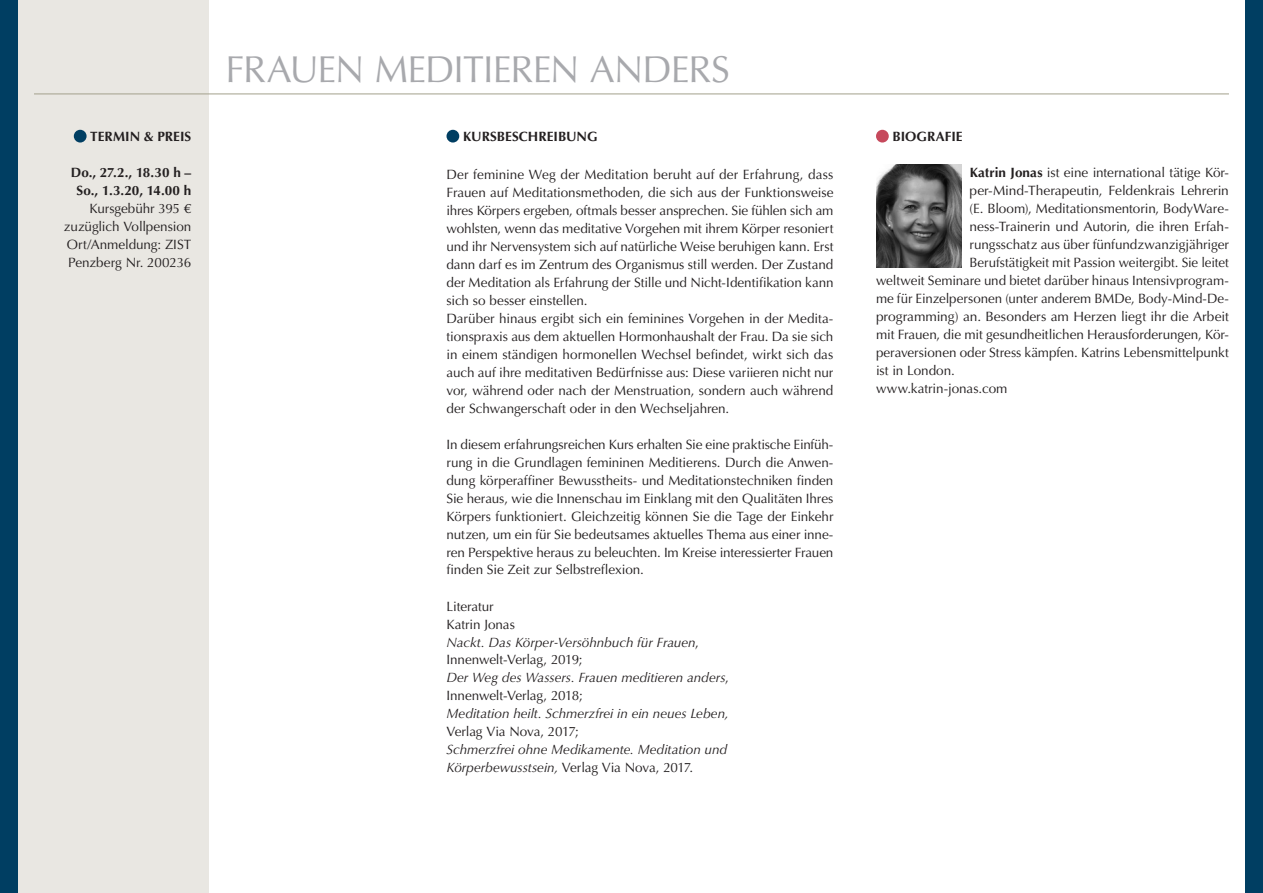
<style>
.page{position:relative;width:1263px;height:893px;background:#fff}
.page>*{position:absolute;margin:0;border:0;box-sizing:border-box;transform-origin:0 0}
.t1{font:37.5px "Optima LT";letter-spacing:-.025em;color:#a8a9ad}
.t2{font:13.5px/18px "Optima LT";letter-spacing:-.005em;color:#231f20}
.t3{font:italic 13.5px/18px "Optima LT";color:#231f20}
.t4{font:700 13.5px/18px "Optima LT";color:#231f20;text-align:center}
.s1{font-style:normal}
.s2{font-weight:700}
</style>
<div class="page">
<div style="left:0;top:0;width:208px;height:893px;background:#e9e7e2"></div>
<div style="left:0;top:0;width:17px;height:893px;background:#003e62"></div>
<div style="left:1246px;top:0;width:17px;height:893px;background:#003e62"></div>
<hr style="left:34px;top:94px;width:1195px;height:1px;background:#a3a08c">
<div style="left:446px;top:130px;width:13px;height:13px;background:#003e62;border-radius:50%"></div>
<div style="left:876px;top:130px;width:13px;height:13px;background:#c6495c;border-radius:50%"></div>
<img style="left:876px;top:165px;width:85px;height:102px">
<div style="left:74px;top:130px;width:13px;height:13px;background:#003e62;border-radius:50%"></div>
<p class="t4" style="left:90px;top:128px;width:103px">TERMIN &amp; PREIS</p>
<p class="t4" style="left:71px;top:164px;width:122px">Do., 27.2., 18.30 h –<br>So., 1.3.20, 14.00 h</p>
<p class="t2" style="left:64px;top:200px;width:129px;text-align:right">Kursgebühr 395 € zuzüglich Vollpension<br>Ort/Anmeldung: ZIST<br>Penzberg Nr. 200236</p>
<h1 class="t1" style="left:225px;top:48px;width:506px">FRAUEN MEDITIEREN ANDERS</h1>
<p class="t4" style="left:463px;top:128px;width:136px">KURSBESCHREIBUNG</p>
<p class="t2" style="left:446px;top:165px;width:388px">Der feminine Weg der Meditation beruht auf der Erfahrung, dass Frauen auf Meditationsmethoden, die sich aus der Funktionsweise ihres Körpers ergeben, oftmals besser ansprechen. Sie fühlen sich am wohlsten, wenn das meditative Vorgehen mit ihrem Körper resoniert und ihr Nervensystem sich auf natürliche Weise beruhigen kann. Erst dann darf es im Zentrum des Organismus still werden. Der Zustand der Meditation als Erfahrung der Stille und Nicht-Identifikation kann sich so besser einstellen.<br>Darüber hinaus ergibt sich ein feminines Vorgehen in der Medita&shy;tionspraxis aus dem aktuellen Hormonhaushalt der Frau. Da sie sich in einem ständigen hormonellen Wechsel befindet, wirkt sich das auch auf ihre meditativen Bedürfnisse aus: Diese variieren nicht nur vor, während oder nach der Menstruation, sondern auch während der Schwangerschaft oder in den Wechseljahren.</p>
<p class="t2" style="left:446px;top:435px;width:388px;text-align:justify">In diesem erfahrungsreichen Kurs erhalten Sie eine praktische Einfüh&shy;rung in die Grundlagen femininen Meditierens. Durch die Anwen&shy;dung körperaffiner Bewusstheits- und Meditationstechniken finden Sie heraus, wie die Innenschau im Einklang mit den Qualitäten Ihres Körpers funktioniert. Gleichzeitig können Sie die Tage der Einkehr nutzen, um ein für Sie bedeutsames aktuelles Thema aus einer inne&shy;ren Perspektive heraus zu beleuchten. Im Kreise interessierter Frauen finden Sie Zeit zur Selbstreflexion.</p>
<p class="t3" style="left:446px;top:597px;width:284px"><span class="s1">Literatur<br>Katrin Jonas<br></span>Nackt. Das Körper-Versöhnbuch für Frauen<span class="s1">,<br>Innenwelt-Verlag, 2019;<br></span>Der Weg des Wassers. Frauen meditieren anders<span class="s1">,<br>Innenwelt-Verlag, 2018;</span></p>
<p class="t3" style="left:446px;top:705px;width:284px">Meditation heilt. Schmerzfrei in ein neues Leben,</p>
<p class="t2" style="left:446px;top:723px;width:134px">Verlag Via Nova, 2017;</p>
<p class="t3" style="left:446px;top:741px;width:282px">Schmerzfrei ohne Medikamente. Meditation und<br>Körperbewusstsein, <span class="s1">Verlag Via Nova, 2017.</span></p>
<p class="t4" style="left:892px;top:128px;width:72px">BIOGRAFIE</p>
<p class="t2" style="left:970px;top:164px;width:261px"><span class="s2">Katrin Jonas</span> ist eine international tätige Kör-</p>
<p class="t2" style="left:969px;top:182px;width:261px">per-Mind-Therapeutin, Feldenkrais Lehrerin</p>
<p class="t2" style="left:969px;top:200px;width:261px">(E. Bloom), Meditationsmentorin, BodyWare-</p>
<p class="t2" style="left:969px;top:218px;width:261px">ness-Trainerin und Autorin, die ihren Erfah-</p>
<p class="t2" style="left:969px;top:236px;width:261px">rungsschatz aus über fünfundzwanzigjähriger</p>
<p class="t2" style="left:969px;top:254px;width:261px">Berufstätigkeit mit Passion weitergibt. Sie leitet</p>
<p class="t2" style="left:876px;top:272px;width:354px">weltweit Seminare und bietet darüber hinaus Intensivprogram-</p>
<p class="t2" style="left:876px;top:290px;width:354px">me für Einzelpersonen (unter anderem BMDe, Body-Mind-De-</p>
<p class="t2" style="left:876px;top:308px;width:354px">programming) an. Besonders am Herzen liegt ihr die Arbeit</p>
<p class="t2" style="left:876px;top:326px;width:354px">mit Frauen, die mit gesundheitlichen Herausforderungen, Kör-</p>
<p class="t2" style="left:876px;top:344px;width:354px">peraversionen oder Stress kämpfen. Katrins Lebensmittelpunkt</p>
<p class="t2" style="left:876px;top:362px;width:80px">ist in London.</p>
<p class="t2" style="left:876px;top:380px;width:133px">www.katrin-jonas.com</p>
</div>
